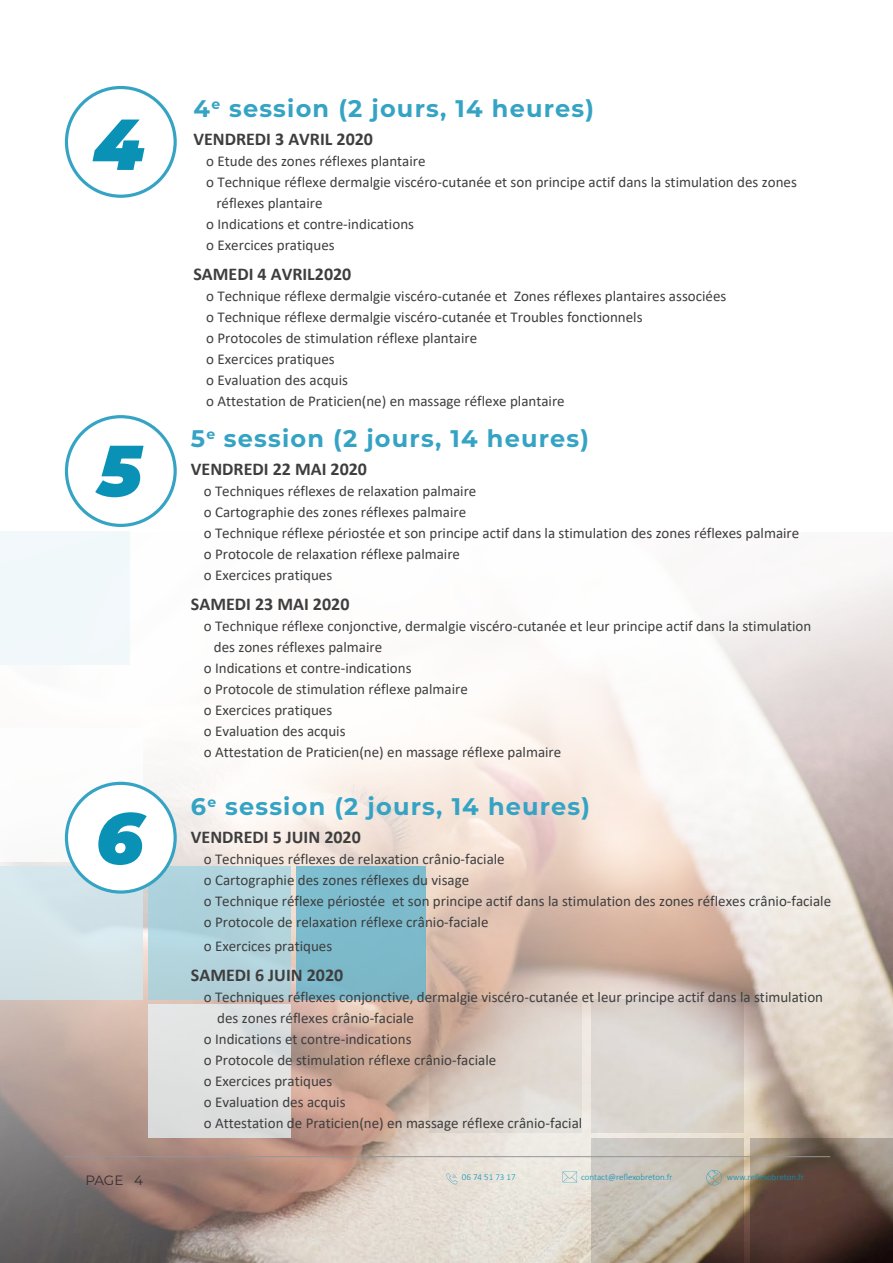
<style>
.page{position:relative;width:893px;height:1263px;background:#fff}
.page>*{position:absolute;margin:0;border:0;box-sizing:border-box;transform-origin:0 0}
.t1{font:italic 900 72px "Montserrat";color:#0a92b6}
.Body_Text{font:700 24px "Montserrat";letter-spacing:.05em;color:#34a3c4}
.Body_Text-2{font:700 18px "Calibri";color:#3e3e3f}
.Body_Text-3{font:15px "Calibri";color:#3e3e3f}
.t2{font:13.5px "Montserrat";color:#312f30}
.t3{font:300 9px "Calibri";color:#0a92b6}
</style>
<div class="page">
<img style="left:0;top:571px;width:893px;height:692px">
<div style="left:0;top:729px;width:143px;height:133px;background:#fff"></div>
<div style="left:0;top:866px;width:143px;height:134px;background:#d4e4e8"></div>
<div style="left:148px;top:866px;width:143px;height:134px;background:#b1d2dc"></div>
<svg style="left:591px;top:1000px;width:152px;height:133px;background:#d9d3cd"></svg>
<svg style="left:591px;top:1138px;width:152px;height:125px;background:#bbb2a4"></svg>
<svg style="left:750px;top:1138px;width:143px;height:125px;background:#604b40"></svg>
<div style="left:148px;top:1004px;width:143px;height:134px;background:#e0e1e0"></div>
<div style="left:0;top:531px;width:130px;height:133px;background:#eef7fa"></div>
<div style="left:296px;top:866px;width:130px;height:134px;background:#7dbacc"></div>
<svg style="left:429px;top:1000px;width:153px;height:133px;background:#d8cbc2"></svg>
<div style="left:65px;top:86px;width:112px;height:112px;border:3px solid #34a3c4;border-radius:50%"></div>
<div style="left:65px;top:415px;width:112px;height:112px;border:3px solid #34a3c4;border-radius:50%"></div>
<div style="left:66px;top:783px;width:109px;height:109px;background:#fff;border-radius:50%"></div>
<div style="left:65px;top:782px;width:112px;height:112px;border:3px solid #34a3c4;border-radius:50%"></div>
<hr style="left:65px;top:1156px;width:765px;height:1px;background:#939598">
<svg style="left:563px;top:1171px;width:14px;height:11px"></svg>
<svg style="left:446px;top:1173px;width:12px;height:11px"></svg>
<svg style="left:706px;top:1170px;width:16px;height:15px"></svg>
<p class="t1" style="left:93px;top:90px;width:53px">4</p>
<p class="t1" style="left:97px;top:416px;width:46px">5</p>
<p class="t1" style="left:96px;top:784px;width:49px">6</p>
<p class="Body_Text" style="left:193px;top:92px;width:402px">4<sup>e</sup> session (2 jours, 14 heures)</p>
<p class="Body_Text-2" style="left:193px;top:127px;width:181px">VENDREDI 3 AVRIL 2020</p>
<p class="Body_Text-3" style="left:206px;top:151px;width:221px">o Etude des zones réflexes plantaire</p>
<p class="Body_Text-3" style="left:206px;top:172px;width:592px">o Technique réflexe dermalgie viscéro-cutanée et son principe actif dans la stimulation des zones</p>
<p class="Body_Text-3" style="left:216px;top:193px;width:108px">réflexes plantaire</p>
<p class="Body_Text-3" style="left:206px;top:214px;width:209px">o Indications et contre-indications</p>
<p class="Body_Text-3" style="left:206px;top:235px;width:130px">o Exercices pratiques</p>
<p class="Body_Text-2" style="left:193px;top:262px;width:159px">SAMEDI 4 AVRIL2020</p>
<p class="Body_Text-3" style="left:206px;top:286px;width:522px">o Technique réflexe dermalgie viscéro-cutanée et Zones réflexes plantaires associées</p>
<p class="Body_Text-3" style="left:206px;top:307px;width:438px">o Technique réflexe dermalgie viscéro-cutanée et Troubles fonctionnels</p>
<p class="Body_Text-3" style="left:206px;top:328px;width:272px">o Protocoles de stimulation réflexe plantaire</p>
<p class="Body_Text-3" style="left:206px;top:349px;width:130px">o Exercices pratiques</p>
<p class="Body_Text-3" style="left:206px;top:370px;width:143px">o Evaluation des acquis</p>
<p class="Body_Text-3" style="left:206px;top:391px;width:360px">o Attestation de Praticien(ne) en massage réflexe plantaire</p>
<p class="Body_Text" style="left:191px;top:421px;width:400px">5<sup>e</sup> session (2 jours, 14 heures)</p>
<p class="Body_Text-2" style="left:191px;top:456px;width:178px">VENDREDI 22 MAI 2020</p>
<p class="Body_Text-3" style="left:204px;top:480px;width:274px">o Techniques réflexes de relaxation palmaire</p>
<p class="Body_Text-3" style="left:204px;top:501px;width:264px">o Cartographie des zones réflexes palmaire</p>
<p class="Body_Text-3" style="left:204px;top:522px;width:597px">o Technique réflexe périostée et son principe actif dans la stimulation des zones réflexes palmaire</p>
<p class="Body_Text-3" style="left:204px;top:543px;width:258px">o Protocole de relaxation réflexe palmaire</p>
<p class="Body_Text-3" style="left:204px;top:564px;width:130px">o Exercices pratiques</p>
<p class="Body_Text-2" style="left:191px;top:591px;width:160px">SAMEDI 23 MAI 2020</p>
<p class="Body_Text-3" style="left:204px;top:615px;width:609px">o Technique réflexe conjonctive, dermalgie viscéro-cutanée et leur principe actif dans la stimulation</p>
<p class="Body_Text-3" style="left:214px;top:636px;width:170px">des zones réflexes palmaire</p>
<p class="Body_Text-3" style="left:204px;top:657px;width:209px">o Indications et contre-indications</p>
<p class="Body_Text-3" style="left:204px;top:678px;width:266px">o Protocole de stimulation réflexe palmaire</p>
<p class="Body_Text-3" style="left:204px;top:699px;width:130px">o Exercices pratiques</p>
<p class="Body_Text-3" style="left:204px;top:720px;width:143px">o Evaluation des acquis</p>
<p class="Body_Text-3" style="left:204px;top:741px;width:359px">o Attestation de Praticien(ne) en massage réflexe palmaire</p>
<p class="Body_Text" style="left:191px;top:789px;width:401px">6<sup>e</sup> session (2 jours, 14 heures)</p>
<p class="Body_Text-2" style="left:191px;top:824px;width:171px">VENDREDI 5 JUIN 2020</p>
<p class="Body_Text-3" style="left:204px;top:848px;width:303px">o Techniques réflexes de relaxation crânio-faciale</p>
<p class="Body_Text-3" style="left:204px;top:869px;width:267px">o Cartographie des zones réflexes du visage</p>
<p class="Body_Text-3" style="left:204px;top:890px;width:629px">o Technique réflexe périostée et son principe actif dans la stimulation des zones réflexes crânio-faciale</p>
<p class="Body_Text-3" style="left:204px;top:911px;width:286px">o Protocole de relaxation réflexe crânio-faciale</p>
<p class="Body_Text-3" style="left:204px;top:935px;width:130px">o Exercices pratiques</p>
<p class="Body_Text-2" style="left:191px;top:962px;width:154px">SAMEDI 6 JUIN 2020</p>
<p class="Body_Text-3" style="left:204px;top:986px;width:621px">o Techniques réflexes conjonctive, dermalgie viscéro-cutanée et leur principe actif dans la stimulation</p>
<p class="Body_Text-3" style="left:217px;top:1007px;width:198px">des zones réflexes crânio-faciale</p>
<p class="Body_Text-3" style="left:204px;top:1028px;width:209px">o Indications et contre-indications</p>
<p class="Body_Text-3" style="left:204px;top:1049px;width:294px">o Protocole de stimulation réflexe crânio-faciale</p>
<p class="Body_Text-3" style="left:204px;top:1070px;width:130px">o Exercices pratiques</p>
<p class="Body_Text-3" style="left:204px;top:1091px;width:143px">o Evaluation des acquis</p>
<p class="Body_Text-3" style="left:204px;top:1112px;width:380px">o Attestation de Praticien(ne) en massage réflexe crânio-facial</p>
<p class="t2" style="left:85px;top:1170px;width:59px">PAGE 4</p>
<p class="t3" style="left:462px;top:1172px;width:55px">06 74 51 73 17</p>
<p class="t3" style="left:581px;top:1172px;width:93px">contact@reflexobreton.fr</p>
<p class="t3" style="left:727px;top:1172px;width:79px">www.reflexobreton.fr</p>
</div>
